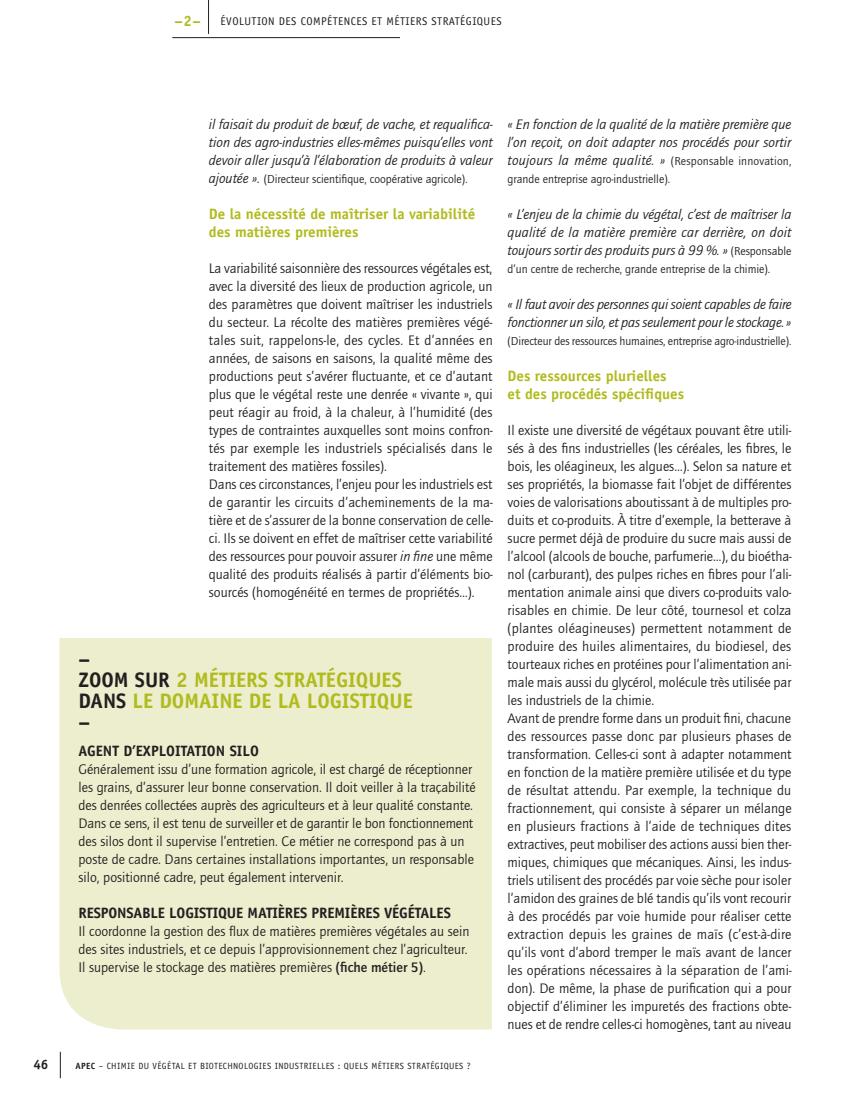
<style>
.page{position:relative;width:851px;height:1106px;background:#fff}
.page>*{position:absolute;margin:0;border:0;box-sizing:border-box;transform-origin:0 0}
.t1{font:700 21px/21px "Officina Sans";color:#b0bb1d}
.t2{font:700 15px/18px "Officina Sans";color:#b0bb1d}
.t3{font:700 15px "Officina Sans";letter-spacing:-.01em;color:#231f20}
.t4{font:14.25px/18px "Quay Itc T";color:#231f20}
.t5{font:italic 14.25px/18px "Quay Itc T";color:#231f20;text-align:justify}
.t6{font:700 13.5px "Officina Sans";color:#231f20}
.t7{font:12px "Quay Itc T";color:#231f20}
.t8{font:11.25px "Officina Sans";letter-spacing:.04em;color:#231f20}
.t9{font:9px "Officina Sans";letter-spacing:.04em;color:#231f20}
.s1{font-style:italic;font-size:14.25px}
.s2{font-style:italic}
.s3{color:#231f20}
.s4{font-weight:700}
.s5{font-style:normal;font-size:12px}
</style>
<div class="page">
<hr style="left:172px;top:37px;width:228px;height:1px;background:#231f20">
<hr style="left:208px;top:0;width:1px;height:34px;background:#231f20">
<svg style="left:60px;top:1051px;width:1px;height:27px"></svg>
<div style="left:60px;top:638px;width:432px;height:391px;background:#eceece"></div>
<p class="t2" style="left:174px;top:12px;width:28px">–2–</p>
<p class="t8" style="left:220px;top:15px;width:282px">ÉVOLUTION DES COMPÉTENCES ET MÉTIERS STRATÉGIQUES</p>
<p class="t5" style="left:209px;top:115px;width:285px">il faisait du produit de bœuf, de vache, et requalifica&shy;tion des agro-industries elles-mêmes puisqu’elles vont devoir aller jusqu’à l’élaboration de produits à valeur</p>
<p class="t7" style="left:209px;top:172px;width:260px"><span class="s1">ajoutée ».</span> (Directeur scientifique, coopérative agricole).</p>
<p class="t2" style="left:209px;top:204px;width:268px">DE LA NÉCESSITÉ DE MAÎTRISER LA VARIABILITÉ<br>DES MATIÈRES PREMIÈRES</p>
<p class="t4" style="left:209px;top:259px;width:285px">La variabilité saisonnière des ressources végétales est, avec la diversité des lieux de production agricole, un des paramètres que doivent maîtriser les industriels du secteur. La récolte des matières premières végé&shy;tales suit, rappelons-le, des cycles. Et d’années en années, de saisons en saisons, la qualité même des productions peut s’avérer fluctuante, et ce d’autant plus que le végétal reste une denrée « vivante », qui peut réagir au froid, à la chaleur, à l’humidité (des types de contraintes auxquelles sont moins confron&shy;tés par exemple les industriels spécialisés dans le traitement des matières fossiles).<br>Dans ces circonstances, l’enjeu pour les industriels est de garantir les circuits d’acheminements de la ma&shy;tière et de s’assurer de la bonne conservation de celle&shy;ci. Ils se doivent en effet de maîtriser cette variabilité des ressources pour pouvoir assurer <span class="s2">in fine</span> une même qualité des produits réalisés à partir d’éléments bio&shy;sourcés (homogénéité en termes de propriétés…).</p>
<h1 class="t1" style="left:78px;top:648px;width:333px"><span class="s3">–<br>ZOOM SUR</span> 2 MÉTIERS STRATÉGIQUES<br><span class="s3">DANS</span> LE DOMAINE DE LA LOGISTIQUE <span class="s3">–</span></h1>
<p class="t3" style="left:78px;top:742px;width:182px">AGENT D’EXPLOITATION SILO</p>
<p class="t4" style="left:78px;top:760px;width:399px">Généralement issu d’une formation agricole, il est chargé de réceptionner les grains, d’assurer leur bonne conservation. Il doit veiller à la traçabilité des denrées collectées auprès des agriculteurs et à leur qualité constante.<br>Dans ce sens, il est tenu de surveiller et de garantir le bon fonctionnement des silos dont il supervise l’entretien. Ce métier ne correspond pas à un poste de cadre. Dans certaines installations importantes, un responsable silo, positionné cadre, peut également intervenir.</p>
<p class="t3" style="left:78px;top:904px;width:374px">RESPONSABLE LOGISTIQUE MATIÈRES PREMIÈRES VÉGÉTALES</p>
<p class="t4" style="left:78px;top:922px;width:392px">Il coordonne la gestion des flux de matières premières végétales au sein des sites industriels, et ce depuis l’approvisionnement chez l’agriculteur.<br>Il supervise le stockage des matières premières <span class="s4">(fiche métier 5)</span>.</p>
<p class="t6" style="left:33px;top:1055px;width:17px">46</p>
<p class="t9" style="left:76px;top:1060px;width:396px"><span class="s4">APEC</span> – CHIMIE DU VÉGÉTAL ET BIOTECHNOLOGIES INDUSTRIELLES : QUELS MÉTIERS STRATÉGIQUES ?</p>
<p class="t5" style="left:507px;top:115px;width:285px">« En fonction de la qualité de la matière première que l’on reçoit, on doit adapter nos procédés pour sortir toujours la même qualité. » <span class="s5">(Responsable innovation,</span></p>
<p class="t7" style="left:507px;top:172px;width:164px">grande entreprise agro-industrielle).</p>
<p class="t5" style="left:507px;top:205px;width:285px">« L’enjeu de la chimie du végétal, c’est de maîtriser la qualité de la matière première car derrière, on doit toujours sortir des produits purs à 99 %. » <span class="s5">(Responsable</span></p>
<p class="t7" style="left:507px;top:262px;width:264px">d’un centre de recherche, grande entreprise de la chimie).</p>
<p class="t5" style="left:507px;top:295px;width:285px">« Il faut avoir des personnes qui soient capables de faire fonctionner un silo, et pas seulement pour le stockage.»</p>
<p class="t7" style="left:507px;top:334px;width:285px">(Directeur des ressources humaines, entreprise agro-industrielle).</p>
<p class="t2" style="left:507px;top:366px;width:178px">DES RESSOURCES PLURIELLES<br>ET DES PROCÉDÉS SPÉCIFIQUES</p>
<p class="t4" style="left:507px;top:421px;width:285px">Il existe une diversité de végétaux pouvant être utili&shy;sés à des fins industrielles (les céréales, les fibres, le bois, les oléagineux, les algues…). Selon sa nature et ses propriétés, la biomasse fait l’objet de différentes voies de valorisations aboutissant à de multiples pro&shy;duits et co-produits. À titre d’exemple, la betterave à sucre permet déjà de produire du sucre mais aussi de l’alcool (alcools de bouche, parfumerie…), du bioétha&shy;nol (carburant), des pulpes riches en fibres pour l’ali&shy;mentation animale ainsi que divers co-produits valo&shy;risables en chimie. De leur côté, tournesol et colza (plantes oléagineuses) permettent notamment de produire des huiles alimentaires, du biodiesel, des tourteaux riches en protéines pour l’alimentation ani&shy;male mais aussi du glycérol, molécule très utilisée par les industriels de la chimie.<br>Avant de prendre forme dans un produit fini, chacune des ressources passe donc par plusieurs phases de transformation. Celles-ci sont à adapter notamment en fonction de la matière première utilisée et du type de résultat attendu. Par exemple, la technique du fractionnement, qui consiste à séparer un mélange en plusieurs fractions à l’aide de techniques dites extractives, peut mobiliser des actions aussi bien ther&shy;miques, chimiques que mécaniques. Ainsi, les indus&shy;triels utilisent des procédés par voie sèche pour isoler l’amidon des graines de blé tandis qu’ils vont recourir à des procédés par voie humide pour réaliser cette extraction depuis les graines de maïs (c’est-à-dire qu’ils vont d’abord tremper le maïs avant de lancer les opérations nécessaires à la séparation de l’ami&shy;don). De même, la phase de purification qui a pour objectif d’éliminer les impuretés des fractions obte&shy;nues et de rendre celles-ci homogènes, tant au niveau</p>
</div>
